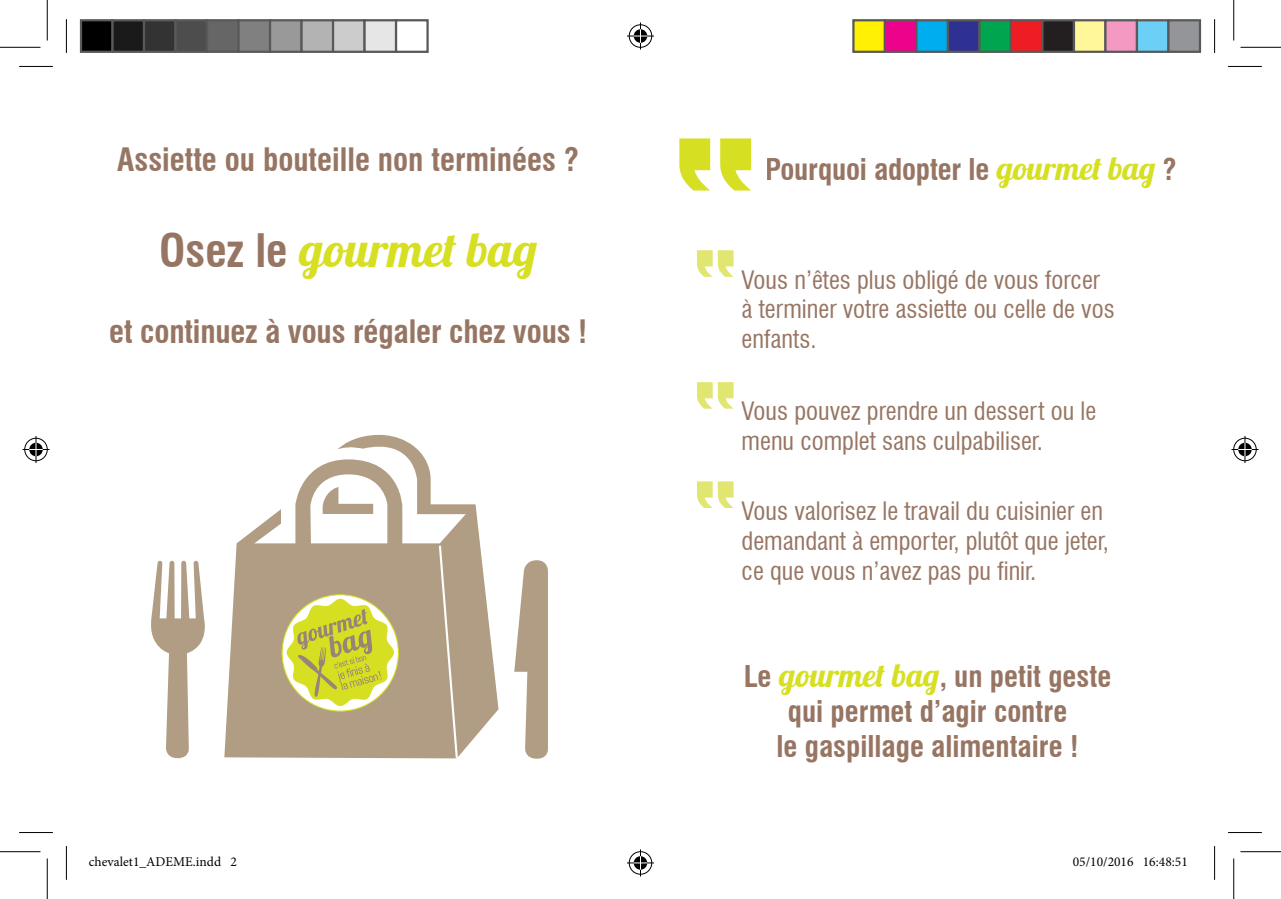
<style>
.page{position:relative;width:1281px;height:899px;background:#fff}
.page>*{position:absolute;margin:0;border:0;box-sizing:border-box;transform-origin:0 0}
.t1{font:italic 700 48.38px "Lobster Two";color:#d6df21}
.t2{font:700 condensed 31.5px "Swiss 721 BT";color:#977563}
.t3{font:700 condensed 29.25px/35.1px "Swiss 721 BT";color:#977563;text-align:center}
.t4{font:condensed 24.75px/29.7px "Swiss 721 BT";color:#977563}
.t5{font:13.5px "Minion Pro";color:#000}
.s1{font-family:"Swiss 721 BT";font-style:normal;font-stretch:condensed;font-size:45px;color:#977563}
.s2{font-family:"Lobster Two";font-style:italic;font-stretch:normal;font-size:32.62px;color:#d6df21}
</style>
<div class="page">
<svg style="left:224px;top:434px;width:274px;height:324px;fill:#b09d83"></svg>
<svg style="left:282px;top:594px;width:116px;height:116px"></svg>
<svg style="left:287px;top:598px;width:107px;height:107px;background:#cfcf5b"></svg>
<svg style="left:438px;top:543px;width:21px;height:216px;background:#b8a78f"></svg>
<svg style="left:322px;top:486px;width:51px;height:27px"></svg>
<svg style="left:514px;top:560px;width:34px;height:198px"></svg>
<svg style="left:151px;top:560px;width:54px;height:197px"></svg>
<svg style="left:679px;top:138px;width:72px;height:52px"></svg>
<svg style="left:697px;top:250px;width:36px;height:27px"></svg>
<svg style="left:697px;top:382px;width:36px;height:26px"></svg>
<svg style="left:697px;top:481px;width:36px;height:26px"></svg>
<hr style="left:19px;top:66px;width:34px;height:1px;background:#000">
<hr style="left:1228px;top:66px;width:34px;height:1px;background:#000">
<hr style="left:19px;top:831px;width:34px;height:1px;background:#000">
<hr style="left:1228px;top:831px;width:34px;height:1px;background:#000">
<hr style="left:66px;top:19px;width:1px;height:34px;background:#000">
<hr style="left:66px;top:845px;width:1px;height:34px;background:#000">
<hr style="left:1214px;top:19px;width:1px;height:34px;background:#000">
<hr style="left:1214px;top:845px;width:1px;height:34px;background:#000">
<hr style="left:0;top:47px;width:40px;height:1px;background:#000">
<hr style="left:1240px;top:47px;width:41px;height:1px;background:#000">
<hr style="left:0;top:850px;width:40px;height:1px;background:#000">
<hr style="left:1240px;top:850px;width:41px;height:1px;background:#000">
<hr style="left:47px;top:0;width:1px;height:40px;background:#000">
<hr style="left:47px;top:858px;width:1px;height:40px;background:#000">
<hr style="left:1233px;top:0;width:1px;height:40px;background:#000">
<hr style="left:1233px;top:858px;width:1px;height:40px;background:#000">
<svg style="left:627px;top:23px;width:27px;height:27px"></svg>
<svg style="left:627px;top:849px;width:27px;height:27px"></svg>
<svg style="left:23px;top:436px;width:27px;height:27px"></svg>
<svg style="left:1231px;top:436px;width:27px;height:27px"></svg>
<div style="left:81px;top:20px;width:32px;height:32px;background:#000"></div>
<div style="left:80px;top:19px;width:34px;height:34px;border:2px solid #595959"></div>
<div style="left:113px;top:20px;width:31px;height:32px;background:#1a1a1a"></div>
<div style="left:111px;top:19px;width:34px;height:34px;border:2px solid #595959"></div>
<div style="left:144px;top:20px;width:32px;height:32px;background:#333"></div>
<div style="left:143px;top:19px;width:34px;height:34px;border:2px solid #595959"></div>
<div style="left:176px;top:20px;width:31px;height:32px;background:#4d4d4d"></div>
<div style="left:174px;top:19px;width:34px;height:34px;border:2px solid #595959"></div>
<div style="left:207px;top:20px;width:32px;height:32px;background:#666"></div>
<div style="left:206px;top:19px;width:34px;height:34px;border:2px solid #595959"></div>
<div style="left:239px;top:20px;width:31px;height:32px;background:#808080"></div>
<div style="left:237px;top:19px;width:34px;height:34px;border:2px solid #595959"></div>
<div style="left:270px;top:20px;width:32px;height:32px;background:#999"></div>
<div style="left:269px;top:19px;width:34px;height:34px;border:2px solid #595959"></div>
<div style="left:302px;top:20px;width:31px;height:32px;background:#b3b3b3"></div>
<div style="left:300px;top:19px;width:34px;height:34px;border:2px solid #595959"></div>
<div style="left:333px;top:20px;width:32px;height:32px;background:#ccc"></div>
<div style="left:332px;top:19px;width:34px;height:34px;border:2px solid #595959"></div>
<div style="left:365px;top:20px;width:31px;height:32px;background:#e6e6e6"></div>
<div style="left:363px;top:19px;width:34px;height:34px;border:2px solid #595959"></div>
<div style="left:395px;top:19px;width:34px;height:34px;border:2px solid #595959"></div>
<div style="left:853px;top:20px;width:32px;height:32px;background:#fff101"></div>
<div style="left:852px;top:19px;width:34px;height:34px;border:2px solid #595959"></div>
<div style="left:885px;top:20px;width:31px;height:32px;background:#ed028c"></div>
<div style="left:884px;top:19px;width:33px;height:34px;border:2px solid #595959"></div>
<div style="left:916px;top:20px;width:32px;height:32px;background:#00aeef"></div>
<div style="left:915px;top:19px;width:34px;height:34px;border:2px solid #595959"></div>
<div style="left:948px;top:20px;width:31px;height:32px;background:#2e3092"></div>
<div style="left:947px;top:19px;width:33px;height:34px;border:2px solid #595959"></div>
<div style="left:979px;top:20px;width:32px;height:32px;background:#00a54f"></div>
<div style="left:978px;top:19px;width:34px;height:34px;border:2px solid #595959"></div>
<div style="left:1011px;top:20px;width:31px;height:32px;background:#ee1d23"></div>
<div style="left:1010px;top:19px;width:33px;height:34px;border:2px solid #595959"></div>
<div style="left:1042px;top:20px;width:32px;height:32px;background:#231f20"></div>
<div style="left:1041px;top:19px;width:34px;height:34px;border:2px solid #595959"></div>
<div style="left:1074px;top:20px;width:31px;height:32px;background:#fff79a"></div>
<div style="left:1073px;top:19px;width:33px;height:34px;border:2px solid #595959"></div>
<div style="left:1105px;top:20px;width:32px;height:32px;background:#f499c2"></div>
<div style="left:1104px;top:19px;width:34px;height:34px;border:2px solid #595959"></div>
<div style="left:1137px;top:20px;width:31px;height:32px;background:#6bcff6"></div>
<div style="left:1136px;top:19px;width:33px;height:34px;border:2px solid #595959"></div>
<div style="left:1168px;top:20px;width:32px;height:32px;background:#939598"></div>
<div style="left:1167px;top:19px;width:34px;height:34px;border:2px solid #595959"></div>
<div style="left:1073px;top:856px;width:6px;height:10px;border:1px solid #fff;border-radius:50%"></div>
<svg style="left:1074px;top:856px;width:5px;height:10px"></svg>
<p class="t2" style="left:117px;top:141px;width:464px">Assiette ou bouteille non terminées ?</p>
<h1 class="t1" style="left:159px;top:219px;width:380px"><span class="s1">Osez le</span> gourmet bag</h1>
<p class="t2" style="left:109px;top:312px;width:480px">et continuez à vous régaler chez vous !</p>
<p class="t3" style="left:765px;top:152px;width:413px">Pourquoi adopter le <span class="s2">gourmet bag</span> ?</p>
<p class="t4" style="left:742px;top:264px;width:375px">Vous n’êtes plus obligé de vous forcer à terminer votre assiette ou celle de vos enfants.</p>
<p class="t4" style="left:742px;top:396px;width:356px">Vous pouvez prendre un dessert ou le menu complet sans culpabiliser.</p>
<p class="t4" style="left:742px;top:496px;width:369px">Vous valorisez le travail du cuisinier en demandant à emporter, plutôt que jeter, ce que vous n’avez pas pu finir.</p>
<p class="t3" style="left:744px;top:658px;width:369px">Le <span class="s2">gourmet bag</span>, un petit geste qui permet d’agir contre<br>le gaspillage alimentaire !</p>
<p class="t5" style="left:89px;top:852px;width:149px">chevalet1_ADEME.indd 2</p>
<p class="t5" style="left:1073px;top:852px;width:117px">05/10/2016 16:48:51</p>
</div>
